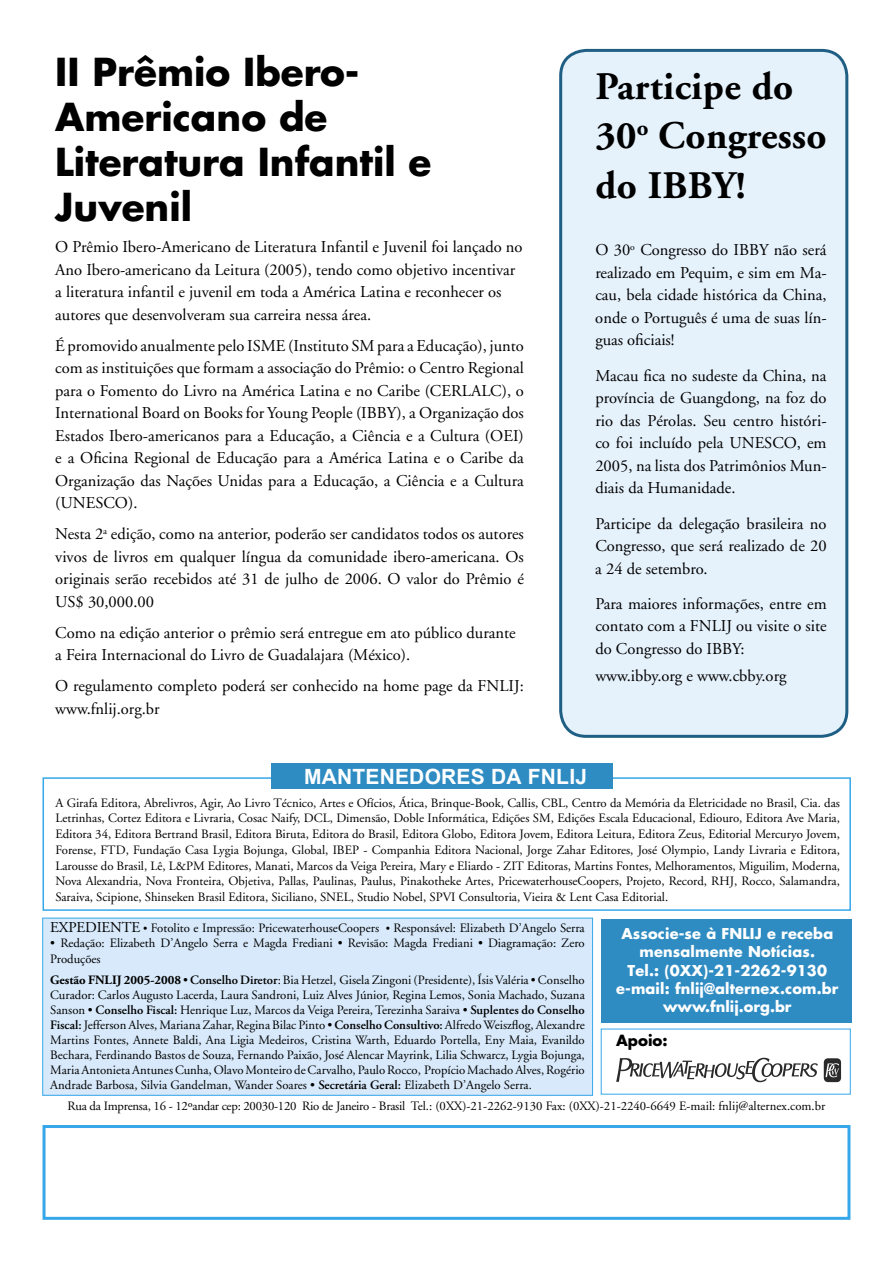
<style>
.page{position:relative;width:893px;height:1263px;background:#fff}
.page>*{position:absolute;margin:0;border:0;box-sizing:border-box;transform-origin:0 0}
.t1{font:700 39px/49.5px "Adobe Garamond";letter-spacing:.01em;color:#000}
.t2{font:700 37.5px/45px "Futura";color:#000}
.t3{font:700 21px "Arial";letter-spacing:.01em;color:#fff}
.t4{font:16.5px/22.5px "Adobe Garamond";color:#000;text-align:justify}
.t5{font:700 15px "Futura";color:#000}
.t6{font:700 14.55px/18.1px "Futura";letter-spacing:.01em;color:#fff;text-align:center}
.t7{font:12.75px/15.8px "Adobe Garamond";color:#000;text-align:justify}
.t8{font:12.75px "Adobe Garamond";letter-spacing:-.02em;color:#000}
.s1{font-size:15px}
.s2{font-size:11.25px}
.s3{font-weight:700}
.s4{font-family:"Adobe Garamond Pro";font-weight:600}
.s5{font-weight:600}
</style>
<div class="page">
<div style="left:559px;top:48px;width:290px;height:688px;background:#e5f1fb"></div>
<div style="left:601px;top:919px;width:251px;height:104px;background:#2f8cc2"></div>
<div style="left:43px;top:1125px;width:807px;height:95px;border:3px solid #36a7e9"></div>
<div style="left:43px;top:918px;width:550px;height:177px;background:#d7e9fa"></div>
<div style="left:43px;top:777px;width:808px;height:134px;border:2px solid #36a7e9"></div>
<div style="left:271px;top:763px;width:342px;height:26px;background:#2f8cc2"></div>
<svg style="left:616px;top:1058px;width:202px;height:24px"></svg>
<svg style="left:824px;top:1058px;width:17px;height:24px"></svg>
<h2 class="t2" style="left:55px;top:49px;width:378px">II Prêmio Ibero-<br>Americano de<br>Literatura Infantil e<br>Juvenil</h2>
<p class="t4" style="left:55px;top:236px;width:469px;text-align:left">O Prêmio Ibero-Americano de Literatura Infantil e Juvenil foi lançado no Ano Ibero-americano da Leitura (2005), tendo como objetivo incentivar a literatura infantil e juvenil em toda a América Latina e reconhecer os autores que desenvolveram sua carreira nessa área.</p>
<p class="t4" style="left:55px;top:335px;width:470px">É promovido anualmente pelo ISME (Instituto SM para a Educação), junto com as instituições que formam a associação do Prêmio: o Centro Regional para o Fomento do Livro na América Latina e no Caribe (CERLALC), o International Board on Books for Young People (IBBY), a Organização dos Estados Ibero-americanos para a Educação, a Ciência e a Cultura (OEI) e a Oficina Regional de Educação para a América Latina e o Caribe da Organização das Nações Unidas para a Educação, a Ciência e a Cultura (UNESCO).</p>
<p class="t4" style="left:55px;top:523px;width:470px">Nesta 2<sup>a</sup> edição, como na anterior, poderão ser candidatos todos os autores vivos de livros em qualquer língua da comunidade ibero-americana. Os originais serão recebidos até 31 de julho de 2006. O valor do Prêmio é US$ 30,000.00</p>
<p class="t4" style="left:55px;top:622px;width:462px">Como na edição anterior o prêmio será entregue em ato público durante a Feira Internacional do Livro de Guadalajara (México).</p>
<p class="t4" style="left:55px;top:675px;width:470px">O regulamento completo poderá ser conhecido na home page da FNLIJ: www.fnlij.org.br</p>
<h1 class="t1" style="left:595px;top:62px;width:233px">Participe do<br>30<sup>o</sup> Congresso do IBBY!</h1>
<p class="t4" style="left:595px;top:239px;width:233px">O 30<sup>o</sup> Congresso do IBBY não será realizado em Pequim, e sim em Ma&shy;cau, bela cidade histórica da China, onde o Português é uma de suas lín&shy;guas oficiais!</p>
<p class="t4" style="left:595px;top:365px;width:233px">Macau fica no sudeste da China, na província de Guangdong, na foz do rio das Pérolas. Seu centro históri&shy;co foi incluído pela UNESCO, em 2005, na lista dos Patrimônios Mun&shy;diais da Humanidade.</p>
<p class="t4" style="left:595px;top:512px;width:233px">Participe da delegação brasileira no Congresso, que será realizado de 20 a 24 de setembro.</p>
<p class="t4" style="left:595px;top:593px;width:233px">Para maiores informações, entre em contato com a FNLIJ ou visite o site do Congresso do IBBY:</p>
<p class="t4" style="left:595px;top:664px;width:193px">www.ibby.org e www.cbby.org</p>
<h3 class="t3" style="left:304px;top:762px;width:285px">MANTENEDORES DA FNLIJ</h3>
<p class="t7" style="left:55px;top:795px;width:786px">A Girafa Editora, Abrelivros, Agir, Ao Livro Técnico, Artes e Ofícios, Ática, Brinque-Book, Callis, CBL, Centro da Memória da Eletricidade no Brasil, Cia. das Letrinhas, Cortez Editora e Livraria, Cosac Naify, DCL, Dimensão, Doble Informática, Edições SM, Edições Escala Educacional, Ediouro, Editora Ave Maria, Editora 34, Editora Bertrand Brasil, Editora Biruta, Editora do Brasil, Editora Globo, Editora Jovem, Editora Leitura, Editora Zeus, Editorial Mercuryo Jovem, Forense, FTD, Fundação Casa Lygia Bojunga, Global, IBEP - Companhia Editora Nacional, Jorge Zahar Editores, José Olympio, Landy Livraria e Editora, Larousse do Brasil, Lê, L&amp;PM Editores, Manati, Marcos da Veiga Pereira, Mary e Eliardo - ZIT Editoras, Martins Fontes, Melhoramentos, Miguilim, Moderna, Nova Alexandria, Nova Fronteira, Objetiva, Pallas, Paulinas, Paulus, Pinakotheke Artes, PricewaterhouseCoopers, Projeto, Record, RHJ, Rocco, Salamandra, Saraiva, Scipione, Shinseken Brasil Editora, Siciliano, SNEL, Studio Nobel, SPVI Consultoria, Vieira &amp; Lent Casa Editorial.</p>
<p class="t7" style="left:50px;top:921px;width:536px"><span class="s1">EXPEDIENTE</span> <span class="s2">•</span> Fotolito e Impressão: PricewaterhouseCoopers <span class="s2">•</span> Responsável: Elizabeth D’Angelo Serra</p>
<p class="t7" style="left:50px;top:936px;width:536px">• Redação: Elizabeth D’Angelo Serra e Magda Frediani • Revisão: Magda Frediani • Diagramação: Zero<br>Produções</p>
<p class="t7" style="left:50px;top:973px;width:536px;line-height:15px"><span class="s3">Gestão FNLIJ 2005-2008</span> • <span class="s4">Conselho Diretor</span>: Bia Hetzel, Gisela Zingoni (Presidente), Ísis Valéria • Conselho Curador: Carlos Augusto Lacerda, Laura Sandroni, Luiz Alves Júnior, Regina Lemos, Sonia Machado, Suzana Sanson • <span class="s4">Conselho Fiscal:</span> Henrique Luz, Marcos da Veiga Pereira, Terezinha Saraiva • <span class="s4">Suplentes do Conselho Fiscal:</span> Jefferson Alves, Mariana Zahar, Regina Bilac Pinto • <span class="s4">Conselho Consultivo:</span> Alfredo Weiszflog, Alexandre Martins Fontes, Annete Baldi, Ana Ligia Medeiros, Cristina Warth, Eduardo Portella, Eny Maia, Evanildo Bechara, Ferdinando Bastos de Souza, Fernando Paixão, José Alencar Mayrink, Lilia Schwarcz, Lygia Bojunga, Maria Antonieta Antunes Cunha, Olavo Monteiro de Carvalho, Paulo Rocco, Propício Machado Alves, Rogério Andrade Barbosa, Silvia Gandelman, Wander Soares • <span class="s5">Secretária Geral:</span> Elizabeth D’Angelo Serra.</p>
<p class="t6" style="left:616px;top:924px;width:224px">Associe-se à FNLIJ e receba mensalmente Notícias.<br>Tel.: (0XX)-21-2262-9130 e-mail: fnlij@alternex.com.br www.fnlij.org.br</p>
<p class="t5" style="left:616px;top:1029px;width:53px">Apoio:</p>
<p class="t8" style="left:68px;top:1099px;width:759px">Rua da Imprensa, 16 - 12ºandar cep: 20030-120 Rio de Janeiro - Brasil Tel.: (0XX)-21-2262-9130 Fax: (0XX)-21-2240-6649 E-mail: fnlij@alternex.com.br</p>
</div>
